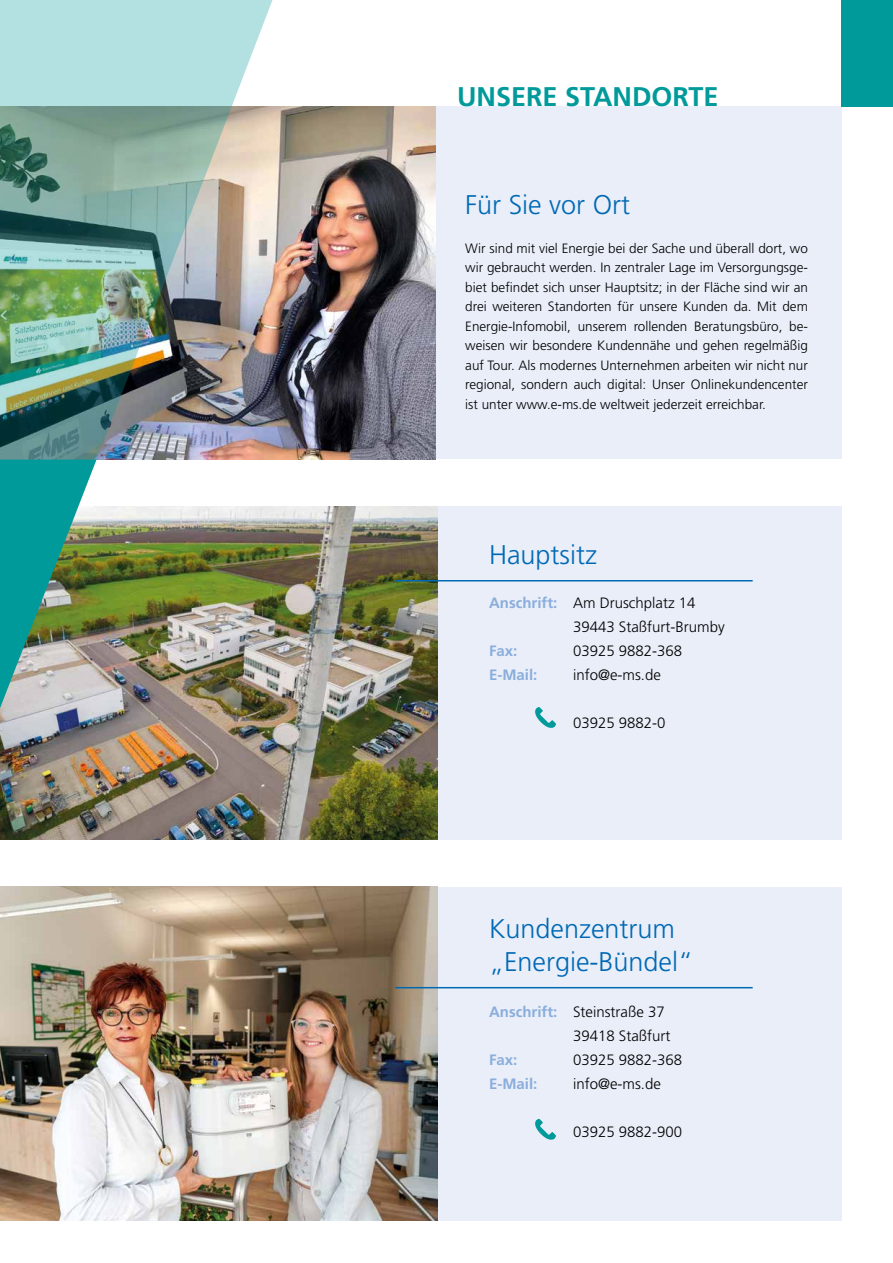
<style>
.page{position:relative;width:893px;height:1263px;background:#fff}
.page>*{position:absolute;margin:0;border:0;box-sizing:border-box;transform-origin:0 0}
.t1{font:300 27px/32.4px "Frutiger LT Std";color:#0069b4}
.t2{font:700 27px "Frutiger LT Std";color:#009a9b}
.t3{font:300 15px/24px "Frutiger LT Std";color:#000}
.t4{font:700 15px "Frutiger LT Std";color:#8aaddc}
.t5{font:300 13.5px/19.5px "Frutiger LT Std";color:#000;text-align:justify}
.s1{font-weight:700;color:#8aaddc}
</style>
<div class="page">
<div style="left:0;top:106px;width:842px;height:353px;background:#e9eef9"></div>
<img style="left:412px;top:106px;width:24px;height:353px">
<div style="left:0;top:506px;width:842px;height:334px;background:#e9eef9"></div>
<img style="left:0;top:506px;width:438px;height:334px">
<hr style="left:395px;top:580px;width:358px;height:1px;background:#0069b4">
<svg style="left:535px;top:707px;width:21px;height:21px"></svg>
<div style="left:0;top:887px;width:842px;height:333px;background:#e9eef9"></div>
<img style="left:0;top:887px;width:438px;height:333px">
<hr style="left:395px;top:987px;width:358px;height:1px;background:#0069b4">
<svg style="left:535px;top:1119px;width:21px;height:21px"></svg>
<img style="left:0;top:460px;width:97px;height:248px">
<img style="left:0;top:0;width:412px;height:460px">
<div style="left:842px;top:0;width:51px;height:106px;background:#009a9b"></div>
<h1 class="t2" style="left:457px;top:81px;width:263px">UNSERE STANDORTE</h1>
<h1 class="t1" style="left:465px;top:188px;width:166px">Für Sie vor Ort</h1>
<p class="t5" style="left:465px;top:238px;width:344px">Wir sind mit viel Energie bei der Sache und überall dort, wo wir gebraucht werden. In zentraler Lage im Versorgungsge&shy;biet befindet sich unser Hauptsitz; in der Fläche sind wir an drei weiteren Standorten für unsere Kunden da. Mit dem Energie-Infomobil, unserem rollenden Beratungsbüro, be&shy;weisen wir besondere Kundennähe und gehen regelmäßig auf Tour. Als modernes Unternehmen arbeiten wir nicht nur regional, sondern auch digital: Unser Onlinekundencenter ist unter www.e-ms.de weltweit jederzeit erreichbar.</p>
<h1 class="t1" style="left:489px;top:539px;width:109px">Hauptsitz</h1>
<p class="t3" style="left:573px;top:591px;width:153px;text-indent:-84px"><span class="s1">Anschrift:</span> Am Druschplatz 14<br>39443 Staßfurt-Brumby</p>
<p class="t4" style="left:489px;top:641px;width:30px">Fax:</p>
<p class="t3" style="left:573px;top:639px;width:111px">03925 9882-368</p>
<p class="t4" style="left:489px;top:665px;width:50px">E-Mail:</p>
<p class="t3" style="left:573px;top:663px;width:89px">info@e-ms.de</p>
<p class="t3" style="left:573px;top:711px;width:94px">03925 9882-0</p>
<h1 class="t1" style="left:489px;top:913px;width:206px">Kundenzentrum „Energie-Bündel“</h1>
<p class="t3" style="left:573px;top:1000px;width:99px;text-indent:-84px"><span class="s1">Anschrift:</span> Steinstraße 37<br>39418 Staßfurt</p>
<p class="t4" style="left:489px;top:1051px;width:30px">Fax:</p>
<p class="t3" style="left:573px;top:1048px;width:111px">03925 9882-368</p>
<p class="t4" style="left:489px;top:1075px;width:50px">E-Mail:</p>
<p class="t3" style="left:573px;top:1072px;width:89px">info@e-ms.de</p>
<p class="t3" style="left:573px;top:1120px;width:111px">03925 9882-900</p>
</div>
